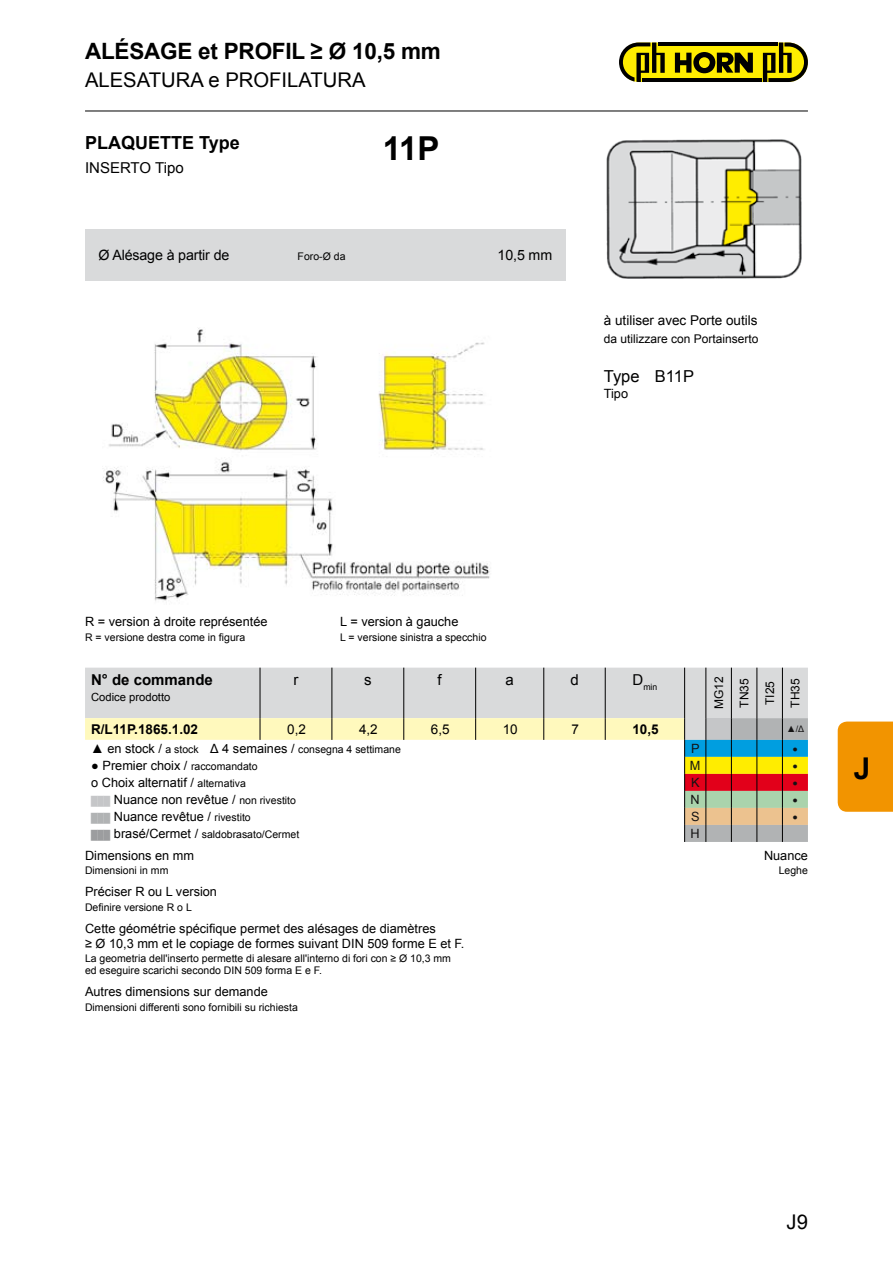
<style>
.page{position:relative;width:893px;height:1263px;background:#fff}
.page>*{position:absolute;margin:0;border:0;box-sizing:border-box;transform-origin:0 0}
.t1{font:700 33px "Arial";color:#000}
.t2{font:700 30px "Arial";color:#000}
.t3{font:700 22.5px "Arial";letter-spacing:-.01em;color:#000}
.t4{font:20.25px "Arial";color:#000}
.t5{font:700 18px "Arial";color:#000}
.t6{font:16.5px "Arial";color:#000}
.t7{font:15px "Arial";color:#000}
.t8{font:700 15px "Arial";color:#000}
.t9{font:14.25px "Arial";letter-spacing:-.01em;color:#000}
.t10{font:13.5px "Arial";color:#000}
.t11{font:700 13.5px "Arial";color:#000}
.t12{font:12.75px/15px "Arial";color:#000}
.t13{font:12.75px "Arial";color:#141314}
.t14{font:12px/25.5px "Arial";color:#000}
.t15{font:11.25px "Arial";color:#000}
.t16{font:10.5px/12px "Arial";color:#000}
.t17{font:9px "Arial";color:#141314}
.t18{font:8.7px "Arial";color:#000}
.s1{font-size:12.75px}
.s2{font-size:10.5px}
.s3{font-size:9px;color:#c5c6c8}
.s4{font-size:9px;color:#b1b3b4}
.s5{font-size:9px;color:#9c9d9f}
</style>
<div class="page">
<div style="left:85px;top:668px;width:723px;height:50px;background:#d9dadb"></div>
<hr style="left:260px;top:668px;width:1px;height:50px;background:#000">
<hr style="left:332px;top:668px;width:1px;height:50px;background:#000">
<hr style="left:403px;top:668px;width:1px;height:50px;background:#000">
<hr style="left:475px;top:668px;width:1px;height:50px;background:#000">
<hr style="left:543px;top:668px;width:1px;height:50px;background:#000">
<hr style="left:605px;top:668px;width:1px;height:50px;background:#000">
<hr style="left:684px;top:668px;width:1px;height:50px;background:#000">
<hr style="left:706px;top:668px;width:1px;height:50px;background:#000">
<hr style="left:731px;top:668px;width:1px;height:50px;background:#000">
<hr style="left:757px;top:668px;width:1px;height:50px;background:#000">
<hr style="left:782px;top:668px;width:1px;height:50px;background:#000">
<svg style="left:85px;top:718px;width:723px;height:124px"></svg>
<img style="left:103px;top:328px;width:387px;height:273px">
<img style="left:606px;top:139px;width:196px;height:140px">
<div style="left:85px;top:230px;width:481px;height:51px;background:#d9dadb"></div>
<div style="left:620px;top:43px;width:188px;height:39px;background:#ffed00;border-radius:20px"></div>
<svg style="left:675px;top:52px;width:78px;height:21px"></svg>
<hr style="left:658px;top:43px;width:120px;height:3px;background:#000">
<hr style="left:642px;top:78px;width:120px;height:4px;background:#000">
<svg style="left:619px;top:43px;width:46px;height:39px"></svg>
<svg style="left:763px;top:43px;width:45px;height:39px"></svg>
<hr style="left:85px;top:111px;width:723px;height:1px;background:#000">
<div style="left:838px;top:721px;width:55px;height:91px;background:#f29400"></div>
<h3 class="t3" style="left:85px;top:36px;width:357px">ALÉSAGE et PROFIL ≥ Ø 10,5 mm</h3>
<h3 class="t4" style="left:85px;top:67px;width:282px">ALESATURA e PROFILATURA</h3>
<h3 class="t5" style="left:85px;top:131px;width:156px">PLAQUETTE Type</h3>
<h3 class="t7" style="left:85px;top:157px;width:100px">INSERTO Tipo</h3>
<h1 class="t1" style="left:383px;top:126px;width:58px">11P</h1>
<h3 class="t9" style="left:98px;top:246px;width:133px">Ø Alésage à partir de</h3>
<p class="t16" style="left:298px;top:251px;width:49px">Foro-Ø da</p>
<h3 class="t9" style="left:498px;top:246px;width:56px">10,5 mm</h3>
<p class="t10" style="left:604px;top:311px;width:155px">à utiliser avec Porte outils</p>
<p class="t14" style="left:604px;top:326px;width:156px">da utilizzare con Portainserto</p>
<h3 class="t6" style="left:604px;top:365px;width:37px">Type</h3>
<p class="t12" style="left:604px;top:386px;width:26px">Tipo</p>
<h3 class="t6" style="left:655px;top:365px;width:41px">B11P</h3>
<p class="t12" style="left:85px;top:614px;width:184px">R = version à droite représentée</p>
<p class="t16" style="left:85px;top:632px;width:162px">R = versione destra come in figura</p>
<h3 class="t8" style="left:91px;top:669px;width:123px">N° de commande</h3>
<p class="t15" style="left:91px;top:690px;width:81px">Codice prodotto</p>
<p class="t12" style="left:340px;top:614px;width:120px">L = version à gauche</p>
<p class="t16" style="left:340px;top:632px;width:148px">L = versione sinistra a specchio</p>
<h3 class="t7" style="left:293px;top:669px;width:6px">r</h3>
<h3 class="t7" style="left:364px;top:669px;width:9px">s</h3>
<h3 class="t7" style="left:438px;top:669px;width:6px">f</h3>
<h3 class="t7" style="left:506px;top:669px;width:10px">a</h3>
<h3 class="t7" style="left:570px;top:669px;width:10px">d</h3>
<p class="t18" style="left:632px;top:681px;width:26px"><sup>D</sup>min</p>
<p class="t14" style="left:706px;top:709px;width:34px;rotate:-90deg">MG12<br>TN35<br>TI25<br>TH35</p>
<p class="t11" style="left:91px;top:720px;width:109px">R/L11P.1865.1.02</p>
<p class="t10" style="left:287px;top:720px;width:20px">0,2</p>
<p class="t10" style="left:359px;top:720px;width:20px">4,2</p>
<p class="t10" style="left:431px;top:720px;width:20px">6,5</p>
<p class="t10" style="left:503px;top:720px;width:17px">10</p>
<p class="t10" style="left:571px;top:720px;width:9px">7</p>
<p class="t11" style="left:632px;top:720px;width:28px">10,5</p>
<p class="t17" style="left:787px;top:723px;width:19px">▲/Δ</p>
<p class="t16" style="left:91px;top:744px;width:311px"><span class="s1">▲ en stock /</span> a stock <span class="s1">Δ 4 semaines /</span> consegna 4 settimane</p>
<p class="t13" style="left:691px;top:740px;width:10px">P</p>
<p class="t17" style="left:792px;top:743px;width:7px">●</p>
<p class="t12" style="left:91px;top:758px;width:168px">● Premier choix / <span class="s2">raccomandato</span></p>
<p class="t13" style="left:690px;top:757px;width:12px">M</p>
<p class="t17" style="left:792px;top:760px;width:7px">●</p>
<p class="t12" style="left:91px;top:775px;width:156px">ο Choix alternatif / <span class="s2">alternativa</span></p>
<p class="t13" style="left:691px;top:774px;width:10px">K</p>
<p class="t17" style="left:792px;top:777px;width:7px">●</p>
<p class="t12" style="left:91px;top:792px;width:206px"><span class="s3">███</span> Nuance non revêtue / <span class="s2">non rivestito</span></p>
<p class="t13" style="left:691px;top:791px;width:11px">N</p>
<p class="t17" style="left:792px;top:794px;width:7px">●</p>
<p class="t12" style="left:91px;top:809px;width:161px"><span class="s4">███</span> Nuance revêtue / <span class="s2">rivestito</span></p>
<p class="t13" style="left:691px;top:808px;width:10px">S</p>
<p class="t17" style="left:792px;top:811px;width:7px">●</p>
<p class="t16" style="left:91px;top:829px;width:210px"><span class="s5">███</span> <span class="s1">brasé/Cermet /</span> saldobrasato/Cermet</p>
<p class="t13" style="left:691px;top:825px;width:11px">H</p>
<p class="t12" style="left:85px;top:848px;width:111px">Dimensions en mm</p>
<p class="t16" style="left:85px;top:865px;width:85px">Dimensioni in mm</p>
<p class="t12" style="left:85px;top:884px;width:134px">Préciser R ou L version</p>
<p class="t16" style="left:85px;top:901px;width:108px">Definire versione R o L</p>
<p class="t12" style="left:85px;top:921px;width:381px">Cette géométrie spécifique permet des alésages de diamètres<br>≥ Ø 10,3 mm et le copiage de formes suivant DIN 509 forme E et F.</p>
<p class="t16" style="left:85px;top:952px;width:367px">La geometria dell'inserto permette di alesare all'interno di fori con ≥ Ø 10,3 mm ed eseguire scarichi secondo DIN 509 forma E e F.</p>
<p class="t12" style="left:85px;top:984px;width:184px">Autres dimensions sur demande</p>
<p class="t16" style="left:85px;top:1001px;width:214px">Dimensioni differenti sono fornibili su richiesta</p>
<p class="t12" style="left:764px;top:848px;width:45px">Nuance</p>
<p class="t16" style="left:779px;top:865px;width:31px">Leghe</p>
<h2 class="t2" style="left:854px;top:749px;width:18px">J</h2>
<h3 class="t4" style="left:786px;top:1209px;width:23px">J9</h3>
</div>
